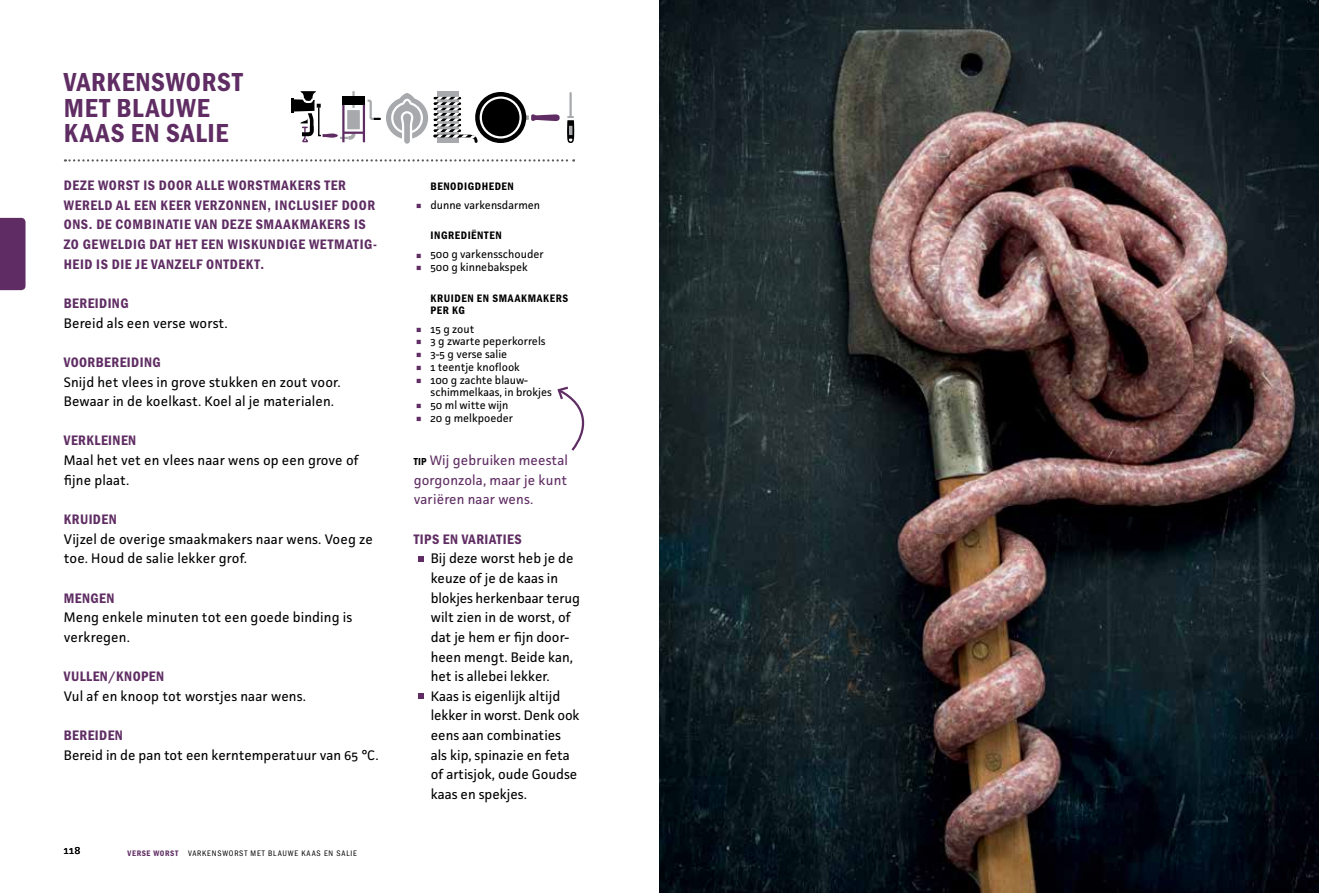
<style>
.page{position:relative;width:1319px;height:893px;background:#fff}
.page>*{position:absolute;margin:0;border:0;box-sizing:border-box;transform-origin:0 0}
.t1{font:50.85px "Franklin Gothic URW Con Boo";color:#5f2d63;scale:1.15 1}
.t2{font:39.15px "Franklin Gothic URW Con Boo";color:#5f2d63;scale:1.15 1}
.t3{font:27px/25.5px "Franklin Gothic URW Con Dem";letter-spacing:.025em;color:#5f2d63}
.t4{font:14.25px/19.6px "Franklin Gothic URW Con Dem";letter-spacing:.04em;color:#5f2d63}
.t5{font:13.8px/19.6px "Facit";color:#000}
.t6{font:13.8px/19.6px "Facit";letter-spacing:.01em;color:#5f2d63;text-align:justify}
.t7{font:11.25px/12.8px "Facit";color:#000}
.t8{font:11.25px/12.1px "Franklin Gothic URW Con Dem";letter-spacing:.05em;color:#000}
.t9{font:10.95px "Facit";color:#000}
.t10{font:8.25px "Franklin Gothic URW Con Boo";color:#000}
.s1{font-family:"Franklin Gothic URW Con Dem";color:#5f2d63}
.s2{font-family:"Franklin Gothic URW Con Dem";font-size:10.5px;color:#000}
</style>
<div class="page">
<div style="left:0;top:218px;width:26px;height:72px;background:#5f2d63"></div>
<svg style="left:65px;top:159px;width:509px;height:3px"></svg>
<div style="left:437px;top:92px;width:21px;height:51px;background:#a7a9ac"></div>
<img style="left:659px;top:0;width:659px;height:893px">
<hr style="left:569px;top:93px;width:2px;height:44px;background:#a7a9ac">
<svg style="left:523px;top:112px;width:51px;height:31px"></svg>
<svg style="left:475px;top:92px;width:51px;height:51px;background:#181818"></svg>
<div style="left:479px;top:96px;width:42px;height:43px;border:2px solid #fff;border-radius:50%"></div>
<svg style="left:557px;top:386px;width:28px;height:65px"></svg>
<hr style="left:363px;top:101px;width:2px;height:41px;background:#5f2d63">
<div style="left:345px;top:108px;width:17px;height:24px;background:#a7a9ac;border:2px solid #fff"></div>
<div style="left:342px;top:97px;width:23px;height:8px;background:#000"></div>
<hr style="left:343px;top:132px;width:21px;height:2px;background:#5f2d63">
<svg style="left:365px;top:93px;width:112px;height:51px"></svg>
<svg style="left:291px;top:91px;width:66px;height:52px"></svg>
<h3 class="t3" style="left:64px;top:68px;width:180px">VARKENSWORST<br>MET BLAUWE<br>KAAS EN SALIE</h3>
<p class="t4" style="left:64px;top:175px;width:315px">DEZE WORST IS DOOR ALLE WORSTMAKERS TER WERELD AL EEN KEER VERZONNEN, INCLUSIEF DOOR ONS. DE COMBINATIE VAN DEZE SMAAKMAKERS IS ZO GEWELDIG DAT HET EEN WISKUNDIGE WETMATIG-HEID IS DIE JE VANZELF ONTDEKT.</p>
<p class="t4" style="left:64px;top:293px;width:66px">BEREIDING</p>
<p class="t5" style="left:64px;top:313px;width:165px">Bereid als een verse worst.</p>
<p class="t4" style="left:64px;top:352px;width:98px">VOORBEREIDING</p>
<p class="t5" style="left:64px;top:372px;width:278px">Snijd het vlees in grove stukken en zout voor.<br>Bewaar in de koelkast. Koel al je materialen.</p>
<p class="t4" style="left:64px;top:430px;width:74px">VERKLEINEN</p>
<p class="t5" style="left:64px;top:450px;width:296px">Maal het vet en vlees naar wens op een grove of fijne plaat.</p>
<p class="t4" style="left:64px;top:509px;width:54px">KRUIDEN</p>
<p class="t5" style="left:64px;top:529px;width:310px">Vijzel de overige smaakmakers naar wens. Voeg ze toe. Houd de salie lekker grof.</p>
<p class="t4" style="left:64px;top:587px;width:52px">MENGEN</p>
<p class="t5" style="left:64px;top:607px;width:290px">Meng enkele minuten tot een goede binding is verkregen.</p>
<p class="t4" style="left:64px;top:666px;width:102px">VULLEN/KNOPEN</p>
<p class="t5" style="left:64px;top:686px;width:244px">Vul af en knoop tot worstjes naar wens.</p>
<p class="t4" style="left:64px;top:725px;width:61px">BEREIDEN</p>
<p class="t5" style="left:64px;top:745px;width:316px">Bereid in de pan tot een kerntemperatuur van 65 °C.</p>
<p class="t9" style="left:64px;top:843px;width:18px">118</p>
<p class="t10" style="left:128px;top:848px;width:71px"><span class="s1">VERSE WORST</span> VARKENSWORST</p>
<p class="t10" style="left:250px;top:848px;width:6px">MET</p>
<p class="t10" style="left:268px;top:848px;width:11px">BLAUWE</p>
<p class="t10" style="left:301px;top:848px;width:6px">KAAS</p>
<p class="t10" style="left:324px;top:848px;width:18px">EN SALIE</p>
<p class="t8" style="left:430px;top:180px;width:85px">BENODIGDHEDEN</p>
<h2 class="t2" style="left:413px;top:179px;width:11px">·</h2>
<p class="t7" style="left:430px;top:199px;width:111px">dunne varkensdarmen</p>
<p class="t8" style="left:430px;top:229px;width:73px">INGREDIËNTEN</p>
<h2 class="t2" style="left:413px;top:228px;width:11px">·</h2>
<p class="t7" style="left:430px;top:248px;width:115px">500 g varkensschouder</p>
<h2 class="t2" style="left:413px;top:241px;width:11px">·</h2>
<p class="t7" style="left:430px;top:261px;width:99px">500 g kinnebakspek</p>
<p class="t8" style="left:430px;top:291px;width:139px">KRUIDEN EN SMAAKMAKERS<br>PER KG</p>
<h2 class="t2" style="left:413px;top:303px;width:11px">·</h2>
<p class="t7" style="left:430px;top:322px;width:45px">15 g zout</p>
<h2 class="t2" style="left:413px;top:315px;width:11px">·</h2>
<p class="t7" style="left:430px;top:335px;width:116px">3 g zwarte peperkorrels</p>
<h2 class="t2" style="left:413px;top:328px;width:11px">·</h2>
<p class="t7" style="left:430px;top:348px;width:78px">3-5 g verse salie</p>
<h2 class="t2" style="left:413px;top:341px;width:11px">·</h2>
<p class="t7" style="left:430px;top:360px;width:91px">1 teentje knoflook</p>
<h2 class="t2" style="left:413px;top:354px;width:11px">·</h2>
<p class="t7" style="left:430px;top:373px;width:123px">100 g zachte blauw&shy;schimmelkaas, in brokjes</p>
<h2 class="t2" style="left:413px;top:379px;width:11px">·</h2>
<p class="t7" style="left:430px;top:399px;width:79px">50 ml witte wijn</p>
<h2 class="t2" style="left:413px;top:392px;width:11px">·</h2>
<p class="t7" style="left:430px;top:411px;width:84px">20 g melkpoeder</p>
<p class="t6" style="left:414px;top:450px;width:156px"><span class="s2">tip</span> Wij gebruiken meestal gorgonzola, maar je kunt variëren naar wens.</p>
<p class="t4" style="left:414px;top:528px;width:109px">TIPS EN VARIATIES</p>
<h1 class="t1" style="left:414px;top:523px;width:14px">·</h1>
<p class="t5" style="left:431px;top:548px;width:151px">Bij deze worst heb je de keuze of je de kaas in blokjes herkenbaar terug wilt zien in de worst, of dat je hem er fijn door&shy;heen mengt. Beide kan, het is allebei lekker.</p>
<h1 class="t1" style="left:414px;top:661px;width:14px">·</h1>
<p class="t5" style="left:431px;top:686px;width:150px">Kaas is eigenlijk altijd lekker in worst. Denk ook eens aan combinaties als kip, spinazie en feta of artisjok, oude Goudse kaas en spekjes.</p>
</div>
